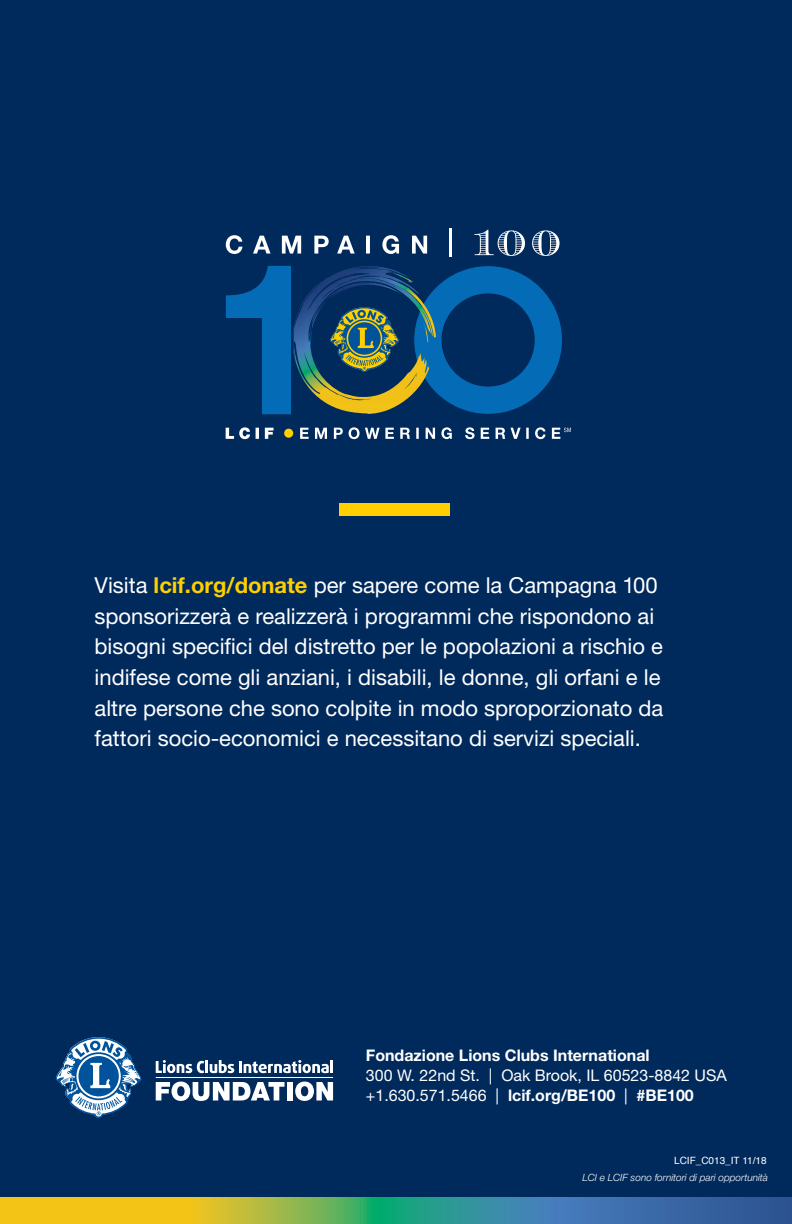
<style>
.page{position:relative;width:792px;height:1224px;background:#002a5c}
.page>*{position:absolute;margin:0;border:0;box-sizing:border-box;transform-origin:0 0}
.t1{font:22px/30.6px "Helvetica Neue LT Std";color:#fff}
.t2{font:16px/20px "Helvetica Neue LT Std";color:#fff}
.t3{font:700 16px "Helvetica Neue LT Std";color:#fff}
.t4{font:italic 300 10px "Helvetica Neue LT Std";color:#fff}
.t5{font:10px "Helvetica";color:#fff}
.s1{font-weight:700;color:#ffcf00}
.s2{font-weight:700}
</style>
<div class="page">
<svg style="left:226px;top:266px;width:65px;height:148px"></svg>
<img style="left:393px;top:273px;width:13px;height:3px">
<svg style="left:433px;top:266px;width:129px;height:148px"></svg>
<img style="left:293px;top:276px;width:140px;height:138px">
<img style="left:350px;top:277px;width:86px;height:60px">
<img style="left:324px;top:299px;width:5px;height:30px">
<img style="left:325px;top:282px;width:77px;height:18px">
<img style="left:336px;top:273px;width:23px;height:8px">
<svg style="left:324px;top:277px;width:5px;height:3px"></svg>
<img style="left:293px;top:280px;width:31px;height:62px">
<svg style="left:474px;top:230px;width:86px;height:26px"></svg>
<svg style="left:330px;top:307px;width:69px;height:65px"></svg>
<svg style="left:226px;top:235px;width:201px;height:19px"></svg>
<svg style="left:284px;top:429px;width:9px;height:9px"></svg>
<svg style="left:226px;top:427px;width:48px;height:12px"></svg>
<hr style="left:450px;top:229px;width:2px;height:28px;background:#fff">
<svg style="left:300px;top:427px;width:271px;height:12px"></svg>
<svg style="left:0;top:1197px;width:792px;height:27px;background:#789a6a"></svg>
<svg style="left:156px;top:1060px;width:177px;height:13px"></svg>
<svg style="left:156px;top:1082px;width:129px;height:19px"></svg>
<div style="left:287px;top:1082px;width:6px;height:19px;background:#fff"></div>
<svg style="left:295px;top:1082px;width:38px;height:19px"></svg>
<hr style="left:156px;top:1077px;width:177px;height:1px;background:#fff">
<svg style="left:56px;top:1037px;width:85px;height:81px"></svg>
<div style="left:340px;top:503px;width:110px;height:13px;background:#ffcf00"></div>
<p class="t1" style="left:95px;top:570px;width:570px">Visita <span class="s1">lcif.org/donate</span> per sapere come la Campagna 100 sponsorizzerà e realizzerà i programmi che rispondono ai bisogni specifici del distretto per le popolazioni a rischio e indifese come gli anziani, i disabili, le donne, gli orfani e le altre persone che sono colpite in modo sproporzionato da fattori socio-economici e necessitano di servizi speciali.</p>
<p class="t3" style="left:366px;top:1045px;width:285px">Fondazione Lions Clubs International</p>
<p class="t2" style="left:366px;top:1065px;width:363px">300 W. 22nd St. | Oak Brook, IL 60523-8842 USA +1.630.571.5466 | <span class="s2">lcif.org/BE100</span> | <span class="s2">#BE100</span></p>
<p class="t5" style="left:674px;top:1153px;width:94px">LCIF_C013_IT 11/18</p>
<p class="t4" style="left:582px;top:1171px;width:187px">LCI e LCIF sono fornitori di pari opportunità</p>
</div>
